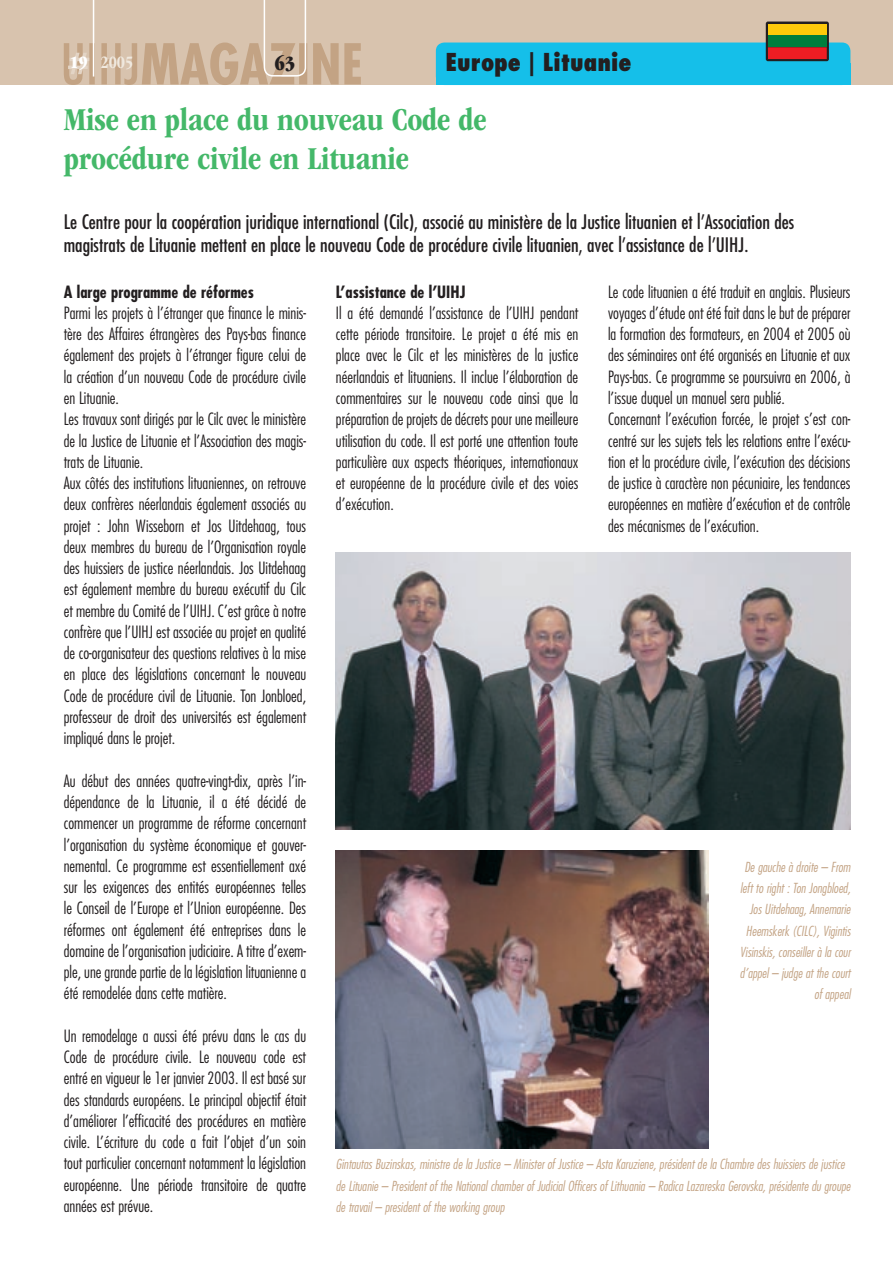
<style>
.page{position:relative;width:893px;height:1263px;background:#fff}
.page>*{position:absolute;margin:0;border:0;box-sizing:border-box;transform-origin:0 0}
._01-titre{font:700 condensed 33px/39.6px "ITC Garamond Std";letter-spacing:-.005em;color:#44b869}
.t1{font:800 condensed 24px "Futura Std";color:#231f20}
.t2{font:21px "ITC Garamond Std Ult Cond";color:#231f20}
._02-chapeau{font:condensed 19.5px/23.4px "Futura Std";color:#231f20}
.t3{font:700 condensed 18px "ITC Garamond Std";color:#f0e9df}
.t4{font:18px "ITC Garamond Std Ult Cond";color:#fff}
._04-texte_français{font:300 condensed 16.5px/21.3px "Futura Std";color:#231f20;text-align:justify}
._03-texte_titre_français{font:700 condensed 16.5px "Futura Std";color:#231f20}
._07-légende{font:italic 300 condensed 13.5px/21.3px "Futura Std";color:#c3a384;text-align:right}
</style>
<div class="page">
<div style="left:0;top:0;width:893px;height:85px;background:#d8c3ae"></div>
<svg style="left:64px;top:0;width:297px;height:85px"></svg>
<div style="left:436px;top:43px;width:414px;height:42px;background:#15bfe9"></div>
<svg style="left:766px;top:22px;width:63px;height:39px"></svg>
<div style="left:768px;top:24px;width:59px;height:11px;background:#feca0a"></div>
<div style="left:768px;top:35px;width:59px;height:12px;background:#007e3d"></div>
<div style="left:768px;top:47px;width:59px;height:12px;background:#ee1d23"></div>
<img style="left:336px;top:553px;width:514px;height:276px">
<img style="left:336px;top:850px;width:372px;height:298px">
<p class="t4" style="left:70px;top:52px;width:19px">19</p>
<p class="t3" style="left:100px;top:52px;width:34px">2005</p>
<p class="t2" style="left:274px;top:51px;width:22px">63</p>
<p class="t1" style="left:445px;top:47px;width:188px">Europe | Lituanie</p>
<p class="_01-titre" style="left:64px;top:99px;width:424px">Mise en place du nouveau Code de procédure civile en Lituanie</p>
<p class="_02-chapeau" style="left:64px;top:210px;width:732px">Le Centre pour la coopération juridique international (Cilc), associé au ministère de la Justice lituanien et l’Association des magistrats de Lituanie mettent en place le nouveau Code de procédure civile lituanien, avec l’assistance de l’UIHJ.</p>
<p class="_03-texte_titre_français" style="left:64px;top:281px;width:192px">A large programme de réformes</p>
<p class="_04-texte_français" style="left:64px;top:302px;width:244px">Parmi les projets à l’étranger que finance le minis&shy;tère des Affaires étrangères des Pays-bas finance également des projets à l’étranger figure celui de la création d’un nouveau Code de procédure civile en Lituanie.</p>
<p class="_04-texte_français" style="left:64px;top:408px;width:244px">Les travaux sont dirigés par le Cilc avec le ministère de la Justice de Lituanie et l’Association des magis&shy;trats de Lituanie.</p>
<p class="_04-texte_français" style="left:64px;top:472px;width:244px">Aux côtés des institutions lituaniennes, on retrouve deux confrères néerlandais également associés au projet : John Wisseborn et Jos Uitdehaag, tous deux membres du bureau de l’Organisation royale des huissiers de justice néerlandais. Jos Uitdehaag est également membre du bureau exécutif du Cilc et membre du Comité de l’UIHJ. C’est grâce à notre confrère que l’UIHJ est associée au projet en qualité de co-organisateur des questions relatives à la mise en place des législations concernant le nouveau Code de procédure civil de Lituanie. Ton Jonbloed, professeur de droit des universités est également impliqué dans le projet.</p>
<p class="_04-texte_français" style="left:64px;top:770px;width:244px">Au début des années quatre-vingt-dix, après l’in&shy;dépendance de la Lituanie, il a été décidé de commencer un programme de réforme concernant l’organisation du système économique et gouver&shy;nemental. Ce programme est essentiellement axé sur les exigences des entités européennes telles le Conseil de l’Europe et l’Union européenne. Des réformes ont également été entreprises dans le domaine de l’organisation judiciaire. A titre d’exem&shy;ple, une grande partie de la législation lituanienne a été remodelée dans cette matière.</p>
<p class="_04-texte_français" style="left:64px;top:1025px;width:244px">Un remodelage a aussi été prévu dans le cas du Code de procédure civile. Le nouveau code est entré en vigueur le 1er janvier 2003. Il est basé sur des standards européens. Le principal objectif était d’améliorer l’efficacité des procédures en matière civile. L’écriture du code a fait l’objet d’un soin tout particulier concernant notamment la législation européenne. Une période transitoire de quatre années est prévue.</p>
<p class="_03-texte_titre_français" style="left:336px;top:281px;width:131px">L’assistance de l’UIHJ</p>
<p class="_04-texte_français" style="left:336px;top:302px;width:244px">Il a été demandé l’assistance de l’UIHJ pendant cette période transitoire. Le projet a été mis en place avec le Cilc et les ministères de la justice néerlandais et lituaniens. Il inclue l’élaboration de commentaires sur le nouveau code ainsi que la préparation de projets de décrets pour une meilleure utilisation du code. Il est porté une attention toute particulière aux aspects théoriques, internationaux et européenne de la procédure civile et des voies d’exécution.</p>
<p class="_04-texte_français" style="left:608px;top:281px;width:244px">Le code lituanien a été traduit en anglais. Plusieurs voyages d’étude ont été fait dans le but de préparer la formation des formateurs, en 2004 et 2005 où des séminaires ont été organisés en Lituanie et aux Pays-bas. Ce programme se poursuivra en 2006, à l’issue duquel un manuel sera publié.</p>
<p class="_04-texte_français" style="left:608px;top:408px;width:244px">Concernant l’exécution forcée, le projet s’est con&shy;centré sur les sujets tels les relations entre l’exécu&shy;tion et la procédure civile, l’exécution des décisions de justice à caractère non pécuniaire, les tendances européennes en matière d’exécution et de contrôle des mécanismes de l’exécution.</p>
<p class="_07-légende" style="left:740px;top:856px;width:112px">De gauche à droite – From left to right : Ton Jongbloed,<br>Jos Uitdehaag, Annemarie<br>Heemskerk (CILC), Vigintis<br>Visinskis, conseiller à la cour d’appel – judge at the court of appeal</p>
<p class="_07-légende" style="left:336px;top:1154px;width:516px;text-align:left">Gintautas Buzinskas, ministre de la Justice – Minister of Justice – Asta Karuziene, président de la Chambre des huissiers de justice de Lituanie – President of the National chamber of Judicial Officers of Lithuania – Radica Lazareska Gerovska, présidente du groupe de travail – president of the working group</p>
</div>
